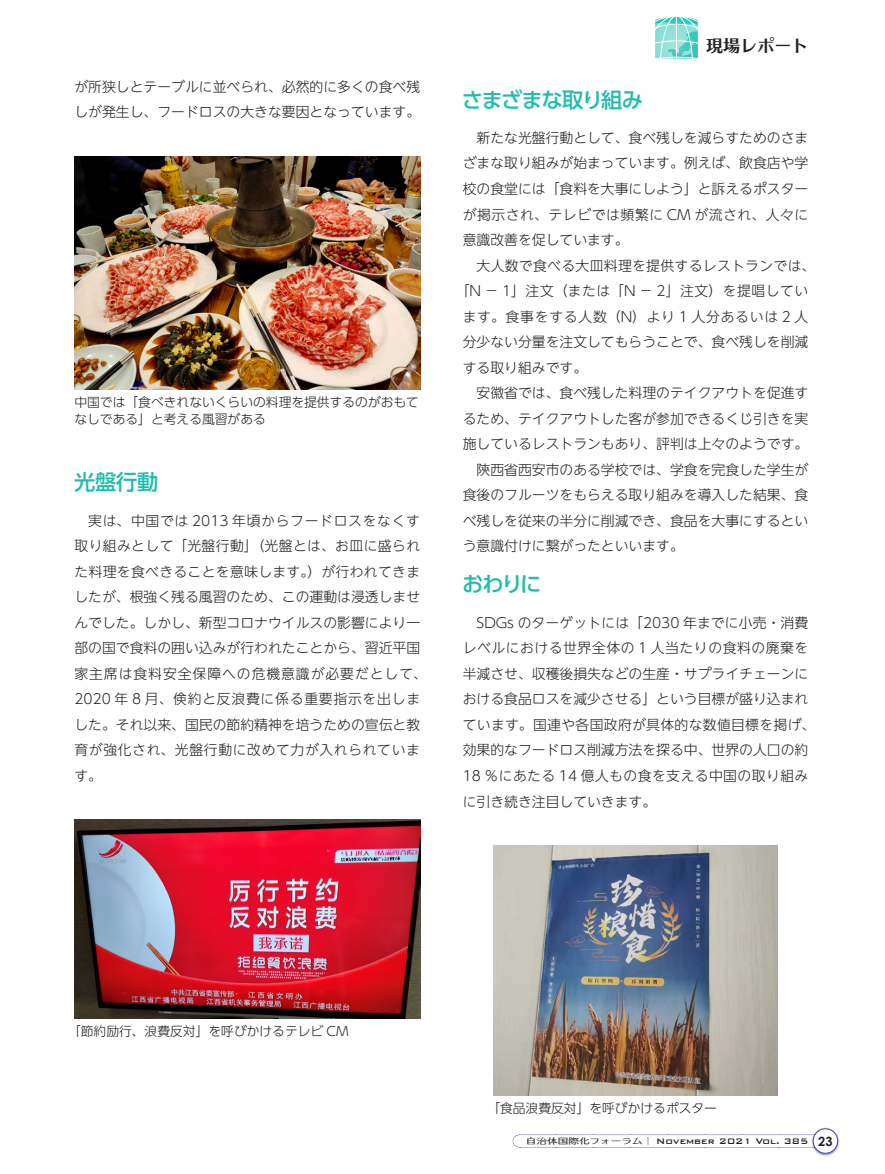
<style>
.page{position:relative;width:885px;height:1174px;background:#fff}
.page>*{position:absolute;margin:0;border:0;box-sizing:border-box;transform-origin:0 0}
.t1{font:500 21.3px "UD Shin Go Pr 6";letter-spacing:-.055em;color:#22bcac}
.t2{font:16.95px "UD Typos 515 Std";color:#231f20}
.t3{font:300 13.8px/25.5px "UD Shin Go NT Pro";color:#231f20}
.t4{font:300 13.8px/25.5px "UD Shin Go NT Pro";letter-spacing:.025em;color:#231f20}
.t5{font:300 13.8px "UD Shin Go NT Pro";letter-spacing:.04em;color:#231f20}
.t6{font:300 13.8px "UD Shin Go NT Pro";letter-spacing:.055em;color:#231f20}
.t7{font:300 12.75px/17px "UD Shin Go Pr 6";color:#231f20}
.t8{font:500 10.65px "Bank Gothic BT";color:#231f20}
.s1{font-family:"UD Typos 510 Std";font-weight:400;font-size:7.95px}
.s2{font-family:"UD Typos 510 Std";font-weight:400;font-size:7.95px;color:#50559b}
.s3{font-family:"Century Gothic";font-weight:700;font-size:12.75px}
</style>
<div class="page">
<img style="left:493px;top:845px;width:284px;height:250px">
<img style="left:74px;top:156px;width:346px;height:233px">
<img style="left:74px;top:820px;width:346px;height:198px">
<svg style="left:556px;top:1134px;width:240px;height:2px"></svg>
<div style="left:810px;top:1127px;width:29px;height:29px;background:#50559b;opacity:.75"></div>
<div style="left:813px;top:1128px;width:24px;height:25px;background:#fff;border-radius:50%"></div>
<div style="left:812px;top:1128px;width:26px;height:25px;border:1px solid #50559b;border-radius:50%"></div>
<svg style="left:655px;top:16px;width:43px;height:43px;background:#90dfd9"></svg>
<p class="t3" style="left:74px;top:73px;width:347px">が所狭しとテーブルに並べられ、必然的に多くの食べ残しが発生し、フードロスの大きな要因となっています。</p>
<p class="t7" style="left:74px;top:393px;width:346px">中国では「食べきれないくらいの料理を提供するのがおもてなしである」と考える風習がある</p>
<h1 class="t1" style="left:74px;top:465px;width:85px">光盤行動</h1>
<p class="t4" style="left:74px;top:507px;width:354px;text-indent:14px">実は、中国では 2013 年頃からフードロスをなくす取り組みとして「光盤行動」（光盤とは、お皿に盛られた料理を食べきることを意味します。）が行われてきましたが、根強く残る風習のため、この運動は浸透しませんでした。しかし、新型コロナウイルスの影響により一部の国で食料の囲い込みが行われたことから、習近平国家主席は食料安全保障への危機意識が必要だとして、<br>2020 年 8 月、倹約と反浪費に係る重要指示を出しました。それ以来、国民の節約精神を培うための宣伝と教育が強化され、光盤行動に改めて力が入れられています。</p>
<p class="t2" style="left:706px;top:31px;width:104px">現場レポート</p>
<h1 class="t1" style="left:462px;top:82px;width:182px">さまざまな取り組み</h1>
<p class="t3" style="left:462px;top:124px;width:347px;text-align:justify;text-indent:14px">新たな光盤行動として、食べ残しを減らすためのさまざまな取り組みが始まっています。例えば、飲食店や学校の食堂には「食料を大事にしよう」と訴えるポスターが掲示され、テレビでは頻繁に CM が流され、人々に意識改善を促しています。</p>
<p class="t4" style="left:476px;top:252px;width:340px">大人数で食べる大皿料理を提供するレストランでは、</p>
<p class="t5" style="left:455px;top:280px;width:354px">「N － 1」注文（または「N － 2」注文）を提唱してい</p>
<p class="t6" style="left:462px;top:305px;width:347px">ます。食事をする人数（N）より 1 人分あるいは 2 人</p>
<p class="t3" style="left:462px;top:329px;width:347px">分少ない分量を注文してもらうことで、食べ残しを削減</p>
<p class="t3" style="left:462px;top:354px;width:126px">する取り組みです。</p>
<p class="t3" style="left:476px;top:380px;width:333px">安徽省では、食べ残した料理のテイクアウトを促進す</p>
<p class="t3" style="left:462px;top:405px;width:347px">るため、テイクアウトした客が参加できるくじ引きを実</p>
<p class="t3" style="left:462px;top:431px;width:347px">施しているレストランもあり、評判は上々のようです。</p>
<p class="t3" style="left:476px;top:456px;width:333px">陝西省西安市のある学校では、学食を完食した学生が</p>
<p class="t3" style="left:462px;top:482px;width:347px">食後のフルーツをもらえる取り組みを導入した結果、食</p>
<p class="t3" style="left:462px;top:507px;width:347px">べ残しを従来の半分に削減でき、食品を大事にするとい</p>
<p class="t3" style="left:462px;top:533px;width:223px">う意識付けに繋がったといいます。</p>
<h1 class="t1" style="left:462px;top:567px;width:81px">おわりに</h1>
<p class="t3" style="left:462px;top:609px;width:354px;text-indent:14px">SDGs のターゲットには「2030 年までに小売・消費レベルにおける世界全体の 1 人当たりの食料の廃棄を半減させ、収穫後損失などの生産・サプライチェーンにおける食品ロスを減少させる」という目標が盛り込まれています。国連や各国政府が具体的な数値目標を掲げ、効果的なフードロス削減方法を探る中、世界の人口の約<br>18 ％にあたる 14 億人もの食を支える中国の取り組みに引き続き注目していきます。</p>
<p class="t7" style="left:68px;top:1022px;width:282px">「節約励行、浪費反対」を呼びかけるテレビ CM</p>
<p class="t7" style="left:487px;top:1099px;width:231px">「食品浪費反対」を呼びかけるポスター</p>
<p class="t8" style="left:525px;top:1135px;width:308px"><span class="s1">自治体国際化フォーラム</span><span class="s2">｜</span> November 2021 Vol. 385 <span class="s3">23</span></p>
</div>
